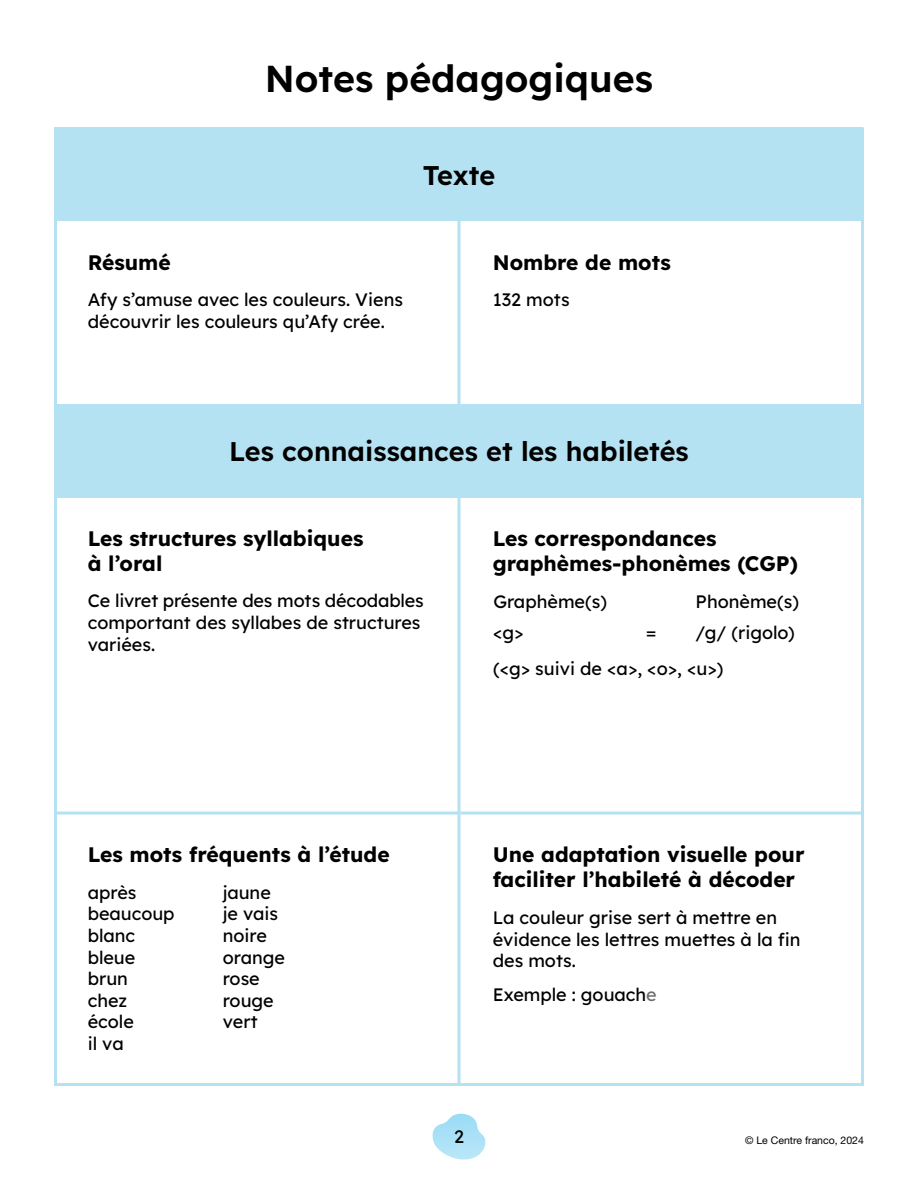
<style>
.page{position:relative;width:918px;height:1188px;background:#fff}
.page>*{position:absolute;margin:0;border:0;box-sizing:border-box;transform-origin:0 0}
.t1{font:600 37.5px "Lexend";color:#000}
.t2{font:600 27px "Lexend";color:#000}
.t3{font:700 21px/25.2px "Lexend";color:#000}
.P_-_Left__4-4{font:18px/21.6px "Lexend";color:#000}
.P_-_Tableau_centré__4p-4p{font:18px "Lexend";color:#000}
.t4{font:10.5px "Helvetica Neue LT Std";color:#000}
.s1{color:#6d6e71}
</style>
<div class="page">
<svg style="left:432px;top:1114px;width:54px;height:46px"></svg>
<hr style="left:460px;top:812px;width:402px;height:3px;background:#b4e2f2">
<hr style="left:458px;top:219px;width:2px;height:191px;background:#b4e2f2">
<hr style="left:458px;top:495px;width:2px;height:318px;background:#b4e2f2">
<svg style="left:58px;top:810px;width:404px;height:272px"></svg>
<div style="left:55px;top:128px;width:808px;height:93px;background:#b4e2f2"></div>
<div style="left:55px;top:404px;width:808px;height:94px;background:#b4e2f2"></div>
<h2 class="t1" style="left:265px;top:51px;width:390px">Notes pédagogiques</h2>
<h3 class="t2" style="left:423px;top:155px;width:74px">Texte</h3>
<h4 class="t3" style="left:88px;top:248px;width:85px">Résumé</h4>
<p class="P_-_Left__4-4" style="left:88px;top:288px;width:317px">Afy s’amuse avec les couleurs. Viens découvrir les couleurs qu’Afy crée.</p>
<h4 class="t3" style="left:493px;top:248px;width:180px">Nombre de mots</h4>
<p class="P_-_Left__4-4" style="left:493px;top:288px;width:78px">132 mots</p>
<h3 class="t2" style="left:229px;top:432px;width:461px">Les connaissances et les habiletés</h3>
<h4 class="t3" style="left:88px;top:524px;width:277px">Les structures syllabiques à l’oral</h4>
<p class="P_-_Left__4-4" style="left:88px;top:589px;width:337px">Ce livret présente des mots décodables comportant des syllabes de structures variées.</p>
<h4 class="t3" style="left:493px;top:524px;width:307px">Les correspondances graphèmes-phonèmes (CGP)</h4>
<p class="P_-_Tableau_centré__4p-4p" style="left:493px;top:588px;width:115px">Graphème(s)</p>
<p class="P_-_Left__4-4" style="left:696px;top:590px;width:105px">Phonème(s)</p>
<p class="P_-_Left__4-4" style="left:493px;top:620px;width:32px">&lt;g&gt;</p>
<p class="P_-_Tableau_centré__4p-4p" style="left:646px;top:619px;width:12px">=</p>
<p class="P_-_Left__4-4" style="left:696px;top:620px;width:101px">/g/ (rigolo)</p>
<p class="P_-_Left__4-4" style="left:493px;top:657px;width:232px">(&lt;g&gt; suivi de &lt;a&gt;, &lt;o&gt;, &lt;u&gt;)</p>
<h4 class="t3" style="left:88px;top:841px;width:303px">Les mots fréquents à l’étude</h4>
<p class="P_-_Left__4-4" style="left:88px;top:881px;width:50px">après</p>
<p class="P_-_Left__4-4" style="left:88px;top:902px;width:88px">beaucoup</p>
<p class="P_-_Left__4-4" style="left:88px;top:924px;width:49px">blanc</p>
<p class="P_-_Left__4-4" style="left:88px;top:945px;width:49px">bleue</p>
<p class="P_-_Left__4-4" style="left:88px;top:967px;width:42px">brun</p>
<p class="P_-_Left__4-4" style="left:88px;top:989px;width:41px">chez</p>
<p class="P_-_Left__4-4" style="left:88px;top:1010px;width:48px">école</p>
<p class="P_-_Left__4-4" style="left:88px;top:1032px;width:37px">il va</p>
<p class="P_-_Left__4-4" style="left:223px;top:881px;width:50px">jaune</p>
<p class="P_-_Left__4-4" style="left:223px;top:902px;width:57px">je vais</p>
<p class="P_-_Left__4-4" style="left:223px;top:924px;width:46px">noire</p>
<p class="P_-_Left__4-4" style="left:223px;top:945px;width:64px">orange</p>
<p class="P_-_Left__4-4" style="left:223px;top:967px;width:39px">rose</p>
<p class="P_-_Left__4-4" style="left:223px;top:989px;width:52px">rouge</p>
<p class="P_-_Left__4-4" style="left:223px;top:1010px;width:37px">vert</p>
<h4 class="t3" style="left:493px;top:841px;width:313px">Une adaptation visuelle pour faciliter l’habileté à décoder</h4>
<p class="P_-_Left__4-4" style="left:493px;top:906px;width:309px">La couleur grise sert à mettre en évidence les lettres muettes à la fin des mots.</p>
<p class="P_-_Left__4-4" style="left:493px;top:983px;width:166px">Exemple : gouach<span class="s1">e</span></p>
<p class="P_-_Left__4-4" style="left:454px;top:1125px;width:11px">2</p>
<p class="t4" style="left:745px;top:1134px;width:120px">© Le Centre franco, 2024</p>
</div>
